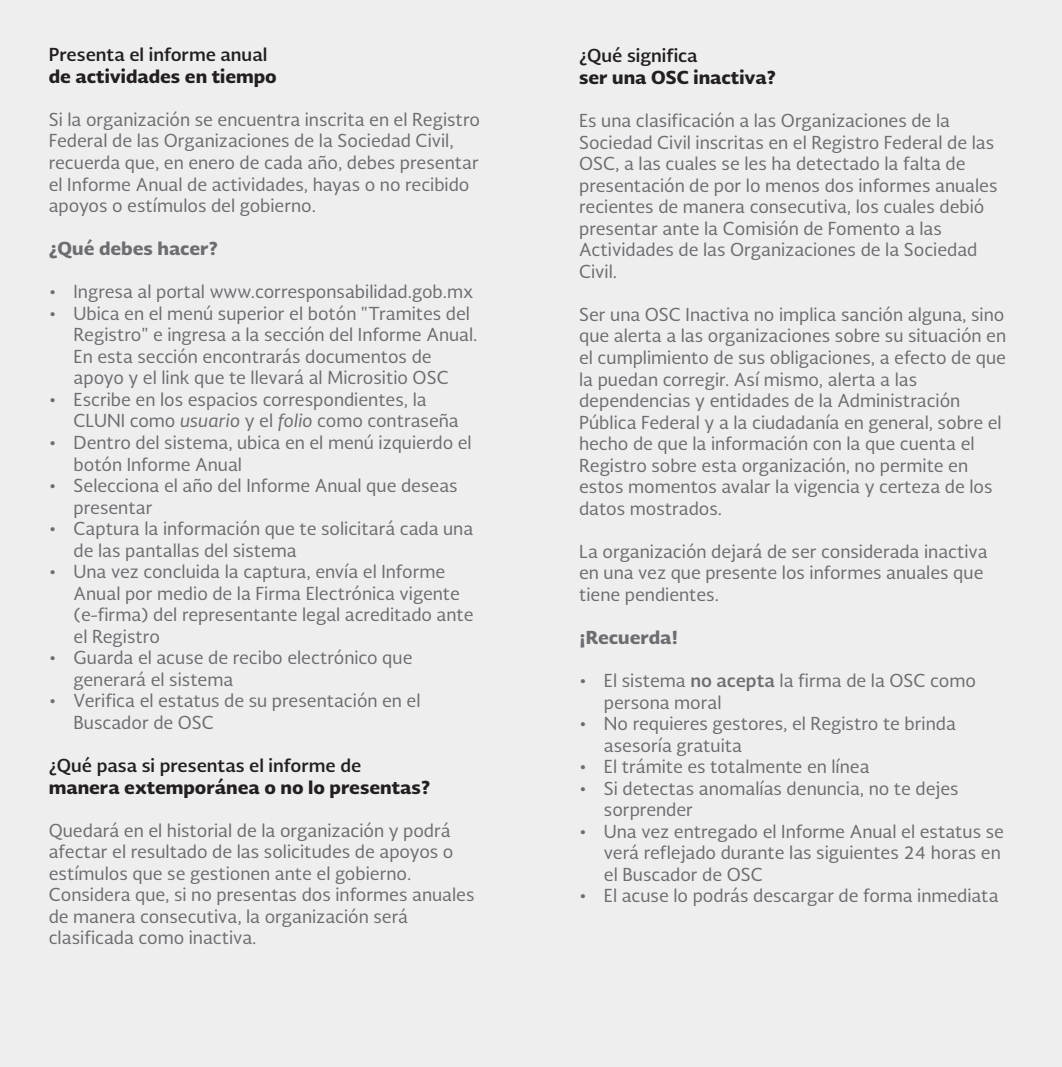
<style>
.page{position:relative;width:1062px;height:1067px;background:#eeeeef}
.page>*{position:absolute;margin:0;border:0;box-sizing:border-box;transform-origin:0 0}
.t1{font:17.5px/21.5px "Soberana Sans";color:#6c6d70}
.t2{font:900 17.5px "Soberana Sans";color:#231f20}
.t3{font:700 17.5px "Soberana Sans";color:#231f20}
.t4{font:900 17.5px "Soberana Sans";color:#6c6d70}
.s1{font-style:italic}
.s2{font-weight:700}
</style>
<div class="page">
<p class="t3" style="left:49px;top:43px;width:220px">Presenta el informe anual</p>
<p class="t2" style="left:49px;top:64px;width:230px">de actividades en tiempo</p>
<p class="t1" style="left:49px;top:108px;width:433px">Si la organización se encuentra inscrita en el Registro Federal de las Organizaciones de la Sociedad Civil, recuerda que, en enero de cada año, debes presentar el Informe Anual de actividades, hayas o no recibido apoyos o estímulos del gobierno.</p>
<p class="t4" style="left:49px;top:236px;width:171px">¿Qué debes hacer?</p>
<p class="t1" style="left:49px;top:280px;width:426px">• Ingresa al portal www.corresponsabilidad.gob.mx</p>
<p class="t1" style="left:74px;top:302px;width:405px;text-indent:-25px">• Ubica en el menú superior el botón "Tramites del Registro" e ingresa a la sección del Informe Anual.<br>En esta sección encontrarás documentos de apoyo y el link que te llevará al Micrositio OSC</p>
<p class="t1" style="left:74px;top:388px;width:387px;text-indent:-25px">• Escribe en los espacios correspondientes, la<br>CLUNI como <span class="s1">usuario</span> y el <span class="s1">folio</span> como contraseña</p>
<p class="t1" style="left:74px;top:431px;width:400px;text-indent:-25px">• Dentro del sistema, ubica en el menú izquierdo el botón Informe Anual</p>
<p class="t1" style="left:74px;top:474px;width:386px;text-indent:-25px">• Selecciona el año del Informe Anual que deseas presentar</p>
<p class="t1" style="left:74px;top:517px;width:401px;text-indent:-25px">• Captura la información que te solicitará cada una de las pantallas del sistema</p>
<p class="t1" style="left:74px;top:560px;width:401px;text-indent:-25px">• Una vez concluida la captura, envía el Informe Anual por medio de la Firma Electrónica vigente (e-firma) del representante legal acreditado ante el Registro</p>
<p class="t1" style="left:74px;top:646px;width:340px;text-indent:-25px">• Guarda el acuse de recibo electrónico que generará el sistema</p>
<p class="t1" style="left:74px;top:689px;width:348px;text-indent:-25px">• Verifica el estatus de su presentación en el<br>Buscador de OSC</p>
<p class="t3" style="left:49px;top:753px;width:314px">¿Qué pasa si presentas el informe de</p>
<p class="t2" style="left:49px;top:774px;width:383px">manera extemporánea o no lo presentas?</p>
<p class="t1" style="left:49px;top:818px;width:427px">Quedará en el historial de la organización y podrá afectar el resultado de las solicitudes de apoyos o estímulos que se gestionen ante el gobierno.<br>Considera que, si no presentas dos informes anuales de manera consecutiva, la organización será clasificada como inactiva.</p>
<p class="t3" style="left:579px;top:44px;width:120px">¿Qué significa</p>
<p class="t2" style="left:579px;top:65px;width:198px">ser una OSC inactiva?</p>
<p class="t1" style="left:579px;top:109px;width:420px">Es una clasificación a las Organizaciones de la Sociedad Civil inscritas en el Registro Federal de las OSC, a las cuales se les ha detectado la falta de presentación de por lo menos dos informes anuales recientes de manera consecutiva, los cuales debió presentar ante la Comisión de Fomento a las Actividades de las Organizaciones de la Sociedad Civil.</p>
<p class="t1" style="left:579px;top:303px;width:428px">Ser una OSC Inactiva no implica sanción alguna, sino que alerta a las organizaciones sobre su situación en el cumplimiento de sus obligaciones, a efecto de que la puedan corregir. Así mismo, alerta a las dependencias y entidades de la Administración Pública Federal y a la ciudadanía en general, sobre el hecho de que la información con la que cuenta el Registro sobre esta organización, no permite en estos momentos avalar la vigencia y certeza de los datos mostrados.</p>
<p class="t1" style="left:579px;top:540px;width:410px">La organización dejará de ser considerada inactiva en una vez que presente los informes anuales que tiene pendientes.</p>
<p class="t4" style="left:579px;top:625px;width:101px">¡Recuerda!</p>
<p class="t1" style="left:604px;top:669px;width:373px;text-indent:-25px">• El sistema <span class="s2">no acepta</span> la firma de la OSC como persona moral</p>
<p class="t1" style="left:604px;top:712px;width:353px;text-indent:-25px">• No requieres gestores, el Registro te brinda asesoría gratuita</p>
<p class="t1" style="left:579px;top:755px;width:292px">• El trámite es totalmente en línea</p>
<p class="t1" style="left:604px;top:777px;width:356px;text-indent:-25px">• Si detectas anomalías denuncia, no te dejes sorprender</p>
<p class="t1" style="left:604px;top:820px;width:401px;text-indent:-25px">• Una vez entregado el Informe Anual el estatus se verá reflejado durante las siguientes 24 horas en el Buscador de OSC</p>
<p class="t1" style="left:579px;top:884px;width:421px">• El acuse lo podrás descargar de forma inmediata</p>
</div>
